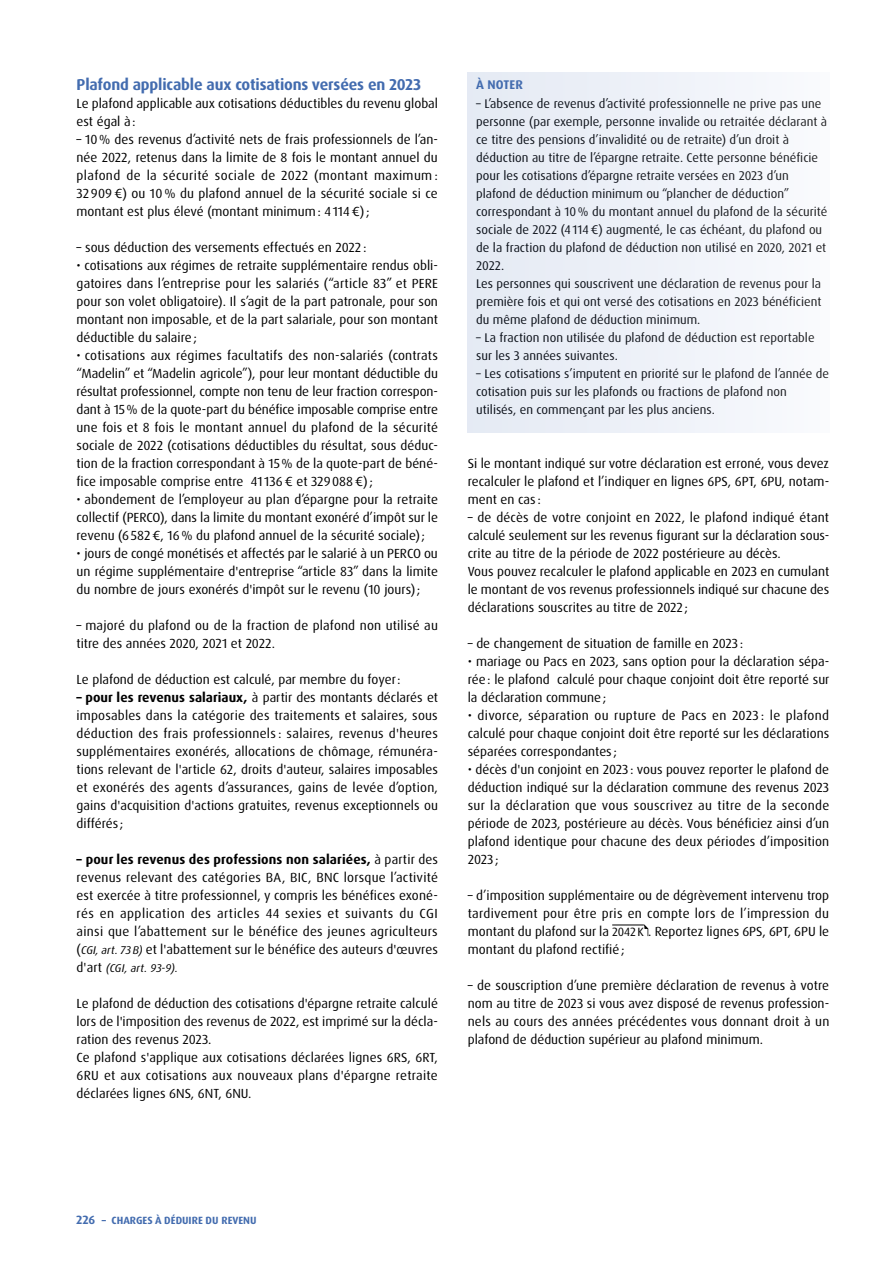
<style>
.page{position:relative;width:893px;height:1263px;background:#fff}
.page>*{position:absolute;margin:0;border:0;box-sizing:border-box;transform-origin:0 0}
.t1{font:700 15.75px "Dax Pro";letter-spacing:-.01em;color:#436caf}
.t2{font:13.2px/18px "Dax Pro";color:#000;text-align:justify}
.t3{font:12.6px/18px "Dax Pro";color:#000}
.t4{font:700 12.6px "Dax Pro";letter-spacing:.01em;color:#436caf}
.t5{font:italic 11.25px "Dax Pro";letter-spacing:.01em;color:#000}
.t6{font:700 10.5px "Dax Pro";color:#436caf}
.s1{font-weight:700}
.s2{font-style:italic;font-size:11.25px}
.s3{font-style:normal;font-size:13.2px}
.s4{font-size:12px}
</style>
<div class="page">
<hr style="left:612px;top:924px;width:32px;height:1px;background:#000">
<div style="left:468px;top:72px;width:361px;height:360px;background:#eef1f8"></div>
<svg style="left:644px;top:924px;width:4px;height:12px"></svg>
<p class="t1" style="left:77px;top:74px;width:346px">Plafond applicable aux cotisations versées en 2023</p>
<p class="t2" style="left:77px;top:94px;width:363px">Le plafond applicable aux cotisations déductibles du revenu global est égal à :</p>
<p class="t2" style="left:77px;top:130px;width:363px">– 10% des revenus d’activité nets de frais professionnels de l’an&shy;née 2022, retenus dans la limite de 8 fois le montant annuel du plafond de la sécurité sociale de 2022 (montant maximum :<br>32 909€) ou 10 % du plafond annuel de la sécurité sociale si ce montant est plus élevé (montant minimum: 4114€);</p>
<p class="t2" style="left:77px;top:238px;width:291px">– sous déduction des versements effectués en 2022 :</p>
<p class="t2" style="left:77px;top:256px;width:363px">• cotisations aux régimes de retraite supplémentaire rendus obli&shy;gatoires dans l’entreprise pour les salariés (“article 83” et PERE pour son volet obligatoire). Il s’agit de la part patronale, pour son montant non imposable, et de la part salariale, pour son montant déductible du salaire;</p>
<p class="t2" style="left:77px;top:346px;width:363px">• cotisations aux régimes facultatifs des non-salariés (contrats “Madelin” et “Madelin agricole”), pour leur montant déductible du résultat professionnel, compte non tenu de leur fraction correspon&shy;dant à 15% de la quote-part du bénéfice imposable comprise entre une fois et 8 fois le montant annuel du plafond de la sécurité sociale de 2022 (cotisations déductibles du résultat, sous déduc&shy;tion de la fraction correspondant à 15% de la quote-part de béné&shy;fice imposable comprise entre 41136€ et 329088€);</p>
<p class="t2" style="left:77px;top:490px;width:363px">• abondement de l’employeur au plan d’épargne pour la retraite collectif (PERCO), dans la limite du montant exonéré d’impôt sur le revenu (6582€, 16% du plafond annuel de la sécurité sociale);</p>
<p class="t2" style="left:77px;top:544px;width:363px">• jours de congé monétisés et affectés par le salarié à un PERCO ou un régime supplémentaire d'entreprise “article 83” dans la limite du nombre de jours exonérés d'impôt sur le revenu (10 jours);</p>
<p class="t2" style="left:77px;top:617px;width:363px">– majoré du plafond ou de la fraction de plafond non utilisé au titre des années 2020, 2021 et 2022.</p>
<p class="t2" style="left:77px;top:671px;width:326px">Le plafond de déduction est calculé, par membre du foyer:</p>
<p class="t2" style="left:77px;top:689px;width:363px"><span class="s1">– pour les revenus salariaux,</span> à partir des montants déclarés et imposables dans la catégorie des traitements et salaires, sous déduction des frais professionnels : salaires, revenus d'heures supplémentaires exonérés, allocations de chômage, rémunéra&shy;tions relevant de l'article 62, droits d'auteur, salaires imposables et exonérés des agents d’assurances, gains de levée d’option, gains d'acquisition d'actions gratuites, revenus exceptionnels ou différés ;</p>
<p class="t2" style="left:77px;top:850px;width:363px"><span class="s1">– pour les revenus des professions non salariées,</span> à partir des revenus relevant des catégories BA, BIC, BNC lorsque l’activité est exercée à titre professionnel, y compris les bénéfices exoné&shy;rés en application des articles 44 sexies et suivants du CGI ainsi que l’abattement sur le bénéfice des jeunes agriculteurs (<span class="s2">CGI, art. 73B)</span> et l'abattement sur le bénéfice des auteurs d'œuvres</p>
<p class="t5" style="left:77px;top:961px;width:103px"><span class="s3">d'art</span> (CGI, art. 93-9).</p>
<p class="t2" style="left:77px;top:994px;width:363px;text-align:left">Le plafond de déduction des cotisations d'épargne retraite calculé lors de l'imposition des revenus de 2022, est imprimé sur la décla&shy;ration des revenus 2023.<br>Ce plafond s'applique aux cotisations déclarées lignes 6RS, 6RT, 6RU et aux cotisations aux nouveaux plans d'épargne retraite déclarées lignes 6NS, 6NT, 6NU.</p>
<p class="t4" style="left:476px;top:76px;width:48px">À NOTER</p>
<p class="t3" style="left:476px;top:95px;width:353px">– L’absence de revenus d’activité professionnelle ne prive pas une personne (par exemple, personne invalide ou retraitée déclarant à ce titre des pensions d’invalidité ou de retraite) d’un droit à déduction au titre de l’épargne retraite. Cette personne bénéficie pour les cotisations d’épargne retraite versées en 2023 d’un plafond de déduction minimum ou “plancher de déduction” correspondant à 10% du montant annuel du plafond de la sécurité sociale de 2022 (4114€) augmenté, le cas échéant, du plafond ou de la fraction du plafond de déduction non utilisé en 2020, 2021 et 2022.<br>Les personnes qui souscrivent une déclaration de revenus pour la première fois et qui ont versé des cotisations en 2023 bénéficient du même plafond de déduction minimum.</p>
<p class="t3" style="left:476px;top:329px;width:340px">– La fraction non utilisée du plafond de déduction est reportable sur les 3 années suivantes.</p>
<p class="t3" style="left:476px;top:365px;width:354px">– Les cotisations s’imputent en priorité sur le plafond de l’année de cotisation puis sur les plafonds ou fractions de plafond non utilisés, en commençant par les plus anciens.</p>
<p class="t2" style="left:468px;top:454px;width:363px">Si le montant indiqué sur votre déclaration est erroné, vous devez recalculer le plafond et l’indiquer en lignes 6PS, 6PT, 6PU, notam&shy;ment en cas :</p>
<p class="t2" style="left:468px;top:508px;width:363px;text-align:left">– de décès de votre conjoint en 2022, le plafond indiqué étant calculé seulement sur les revenus figurant sur la déclaration sous&shy;crite au titre de la période de 2022 postérieure au décès.<br>Vous pouvez recalculer le plafond applicable en 2023 en cumulant le montant de vos revenus professionnels indiqué sur chacune des déclarations souscrites au titre de 2022 ;</p>
<p class="t2" style="left:468px;top:634px;width:277px">– de changement de situation de famille en 2023 :</p>
<p class="t2" style="left:468px;top:652px;width:363px">• mariage ou Pacs en 2023, sans option pour la déclaration sépa&shy;rée: le plafond calculé pour chaque conjoint doit être reporté sur la déclaration commune;</p>
<p class="t2" style="left:468px;top:706px;width:363px">• divorce, séparation ou rupture de Pacs en 2023 : le plafond calculé pour chaque conjoint doit être reporté sur les déclarations séparées correspondantes ;</p>
<p class="t2" style="left:468px;top:761px;width:363px">• décès d'un conjoint en 2023 : vous pouvez reporter le plafond de déduction indiqué sur la déclaration commune des revenus 2023 sur la déclaration que vous souscrivez au titre de la seconde période de 2023, postérieure au décès. Vous bénéficiez ainsi d’un plafond identique pour chacune des deux périodes d’imposition 2023 ;</p>
<p class="t2" style="left:468px;top:887px;width:363px">– d’imposition supplémentaire ou de dégrèvement intervenu trop tardivement pour être pris en compte lors de l’impression du montant du plafond sur la <span class="s4">2042K</span> . Reportez lignes 6PS, 6PT, 6PU le montant du plafond rectifié;</p>
<p class="t2" style="left:468px;top:976px;width:363px">– de souscription d’une première déclaration de revenus à votre nom au titre de 2023 si vous avez disposé de revenus profession&shy;nels au cours des années précédentes vous donnant droit à un plafond de déduction supérieur au plafond minimum.</p>
<p class="t6" style="left:76px;top:1214px;width:182px"><span class="s4">226</span> – CHARGES À DÉDUIRE DU REVENU</p>
</div>
